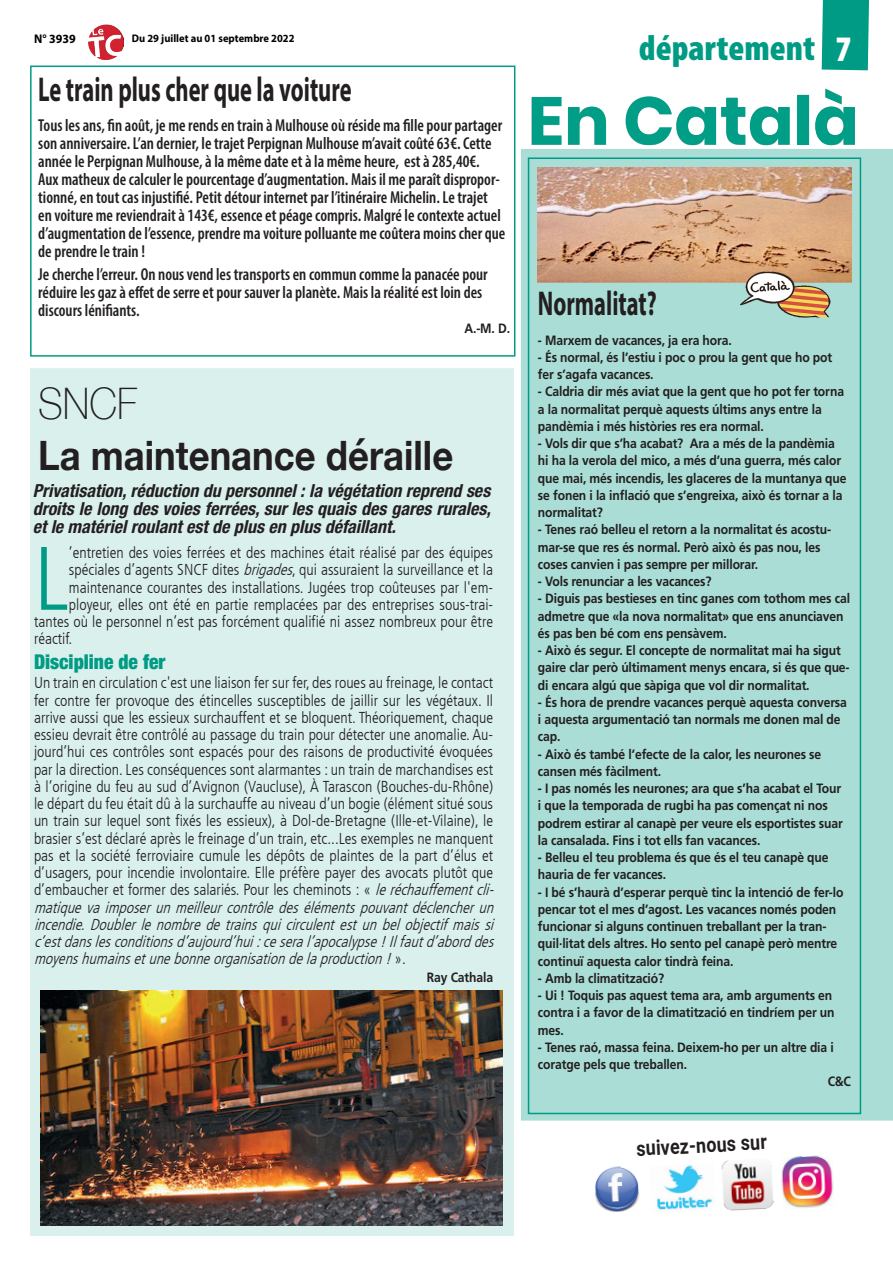
<style>
.page{position:relative;width:893px;height:1263px;background:#fff}
.page>*{position:absolute;margin:0;border:0;box-sizing:border-box;transform-origin:0 0}
._6_-_TEXTE{font:300 condensed 89.85px "Frutiger LT";color:#009b84}
.t1{font:700 67.5px "Poppins";color:#009d87}
._3_-_TITRE{font:100 43.5px "Helvetica Neue";color:#231f20;scale:.9 1}
._3_-_TITRE-2{font:700 40.5px "Helvetica Neue";color:#231f20;scale:.9 1}
.t2{font:900 condensed 36px "Myriad Pro";color:#009b84}
.t3{font:900 condensed 36px "Myriad Pro";color:#fff}
.BREVE_1_-_TITRE{font:700 34.5px "Myriad Pro";color:#231f20;scale:.65 1}
._2_-_SURTITRE{font:700 21px "Roboto";color:#231f20;scale:.85 1}
._7_-_INTERTITRE{font:900 condensed 20.4px "Helvetica Neue";color:#009b84;scale:.95 1}
._5_-_CHAPO{font:italic 700 condensed 18px/18px "Helvetica Neue LT Std";color:#231f20;text-align:justify}
.BREVE_4_-_TEXTE{font:600 condensed 17.4px/18px "Myriad Pro";color:#231f20;scale:.95 1}
._6_-_TEXTE-2{font:300 condensed 15.75px/17.2px "Frutiger LT";color:#231f20}
._8_-_SIGNATURE{font:700 13.5px/17.2px "Frutiger LT Std";letter-spacing:-.01em;color:#231f20;scale:.9 1}
.t4{font:700 12.6px "Myriad Pro";color:#000;scale:.95 1}
.t5{font:700 10.95px "Myriad Pro";color:#000;scale:.95 1}
.s1{font-style:italic}
</style>
<div class="page">
<img style="left:88px;top:24px;width:35px;height:35px">
<div style="left:30px;top:66px;width:485px;height:291px;border:2px solid #009b84"></div>
<div style="left:30px;top:368px;width:484px;height:868px;background:#d9f0ec"></div>
<div style="left:521px;top:149px;width:372px;height:971px;background:#a9ddd5"></div>
<div style="left:528px;top:157px;width:333px;height:957px;border:2px solid #009b84"></div>
<div style="left:822px;top:0;width:47px;height:70px;background:#009b84"></div>
<img style="left:538px;top:167px;width:313px;height:116px">
<div style="left:532px;top:89px;width:323px;height:56px;background:#231f20;opacity:.32"></div>
<img style="left:736px;top:256px;width:102px;height:62px">
<img style="left:595px;top:1166px;width:44px;height:46px">
<img style="left:656px;top:1165px;width:57px;height:45px">
<img style="left:721px;top:1160px;width:54px;height:51px">
<img style="left:781px;top:1155px;width:53px;height:53px">
<img style="left:41px;top:991px;width:461px;height:235px">
<p class="t4" style="left:34px;top:31px;width:45px">N° 3939</p>
<p class="t5" style="left:132px;top:32px;width:173px">Du 29 juillet au 01 septembre 2022</p>
<p class="t2" style="left:639px;top:25px;width:178px">département</p>
<p class="t3" style="left:836px;top:26px;width:17px">7</p>
<p class="BREVE_1_-_TITRE" style="left:38px;top:66px;width:484px">Le train plus cher que la voiture</p>
<p class="BREVE_4_-_TEXTE" style="left:38px;top:116px;width:493px">Tous les ans, fin août, je me rends en train à Mulhouse où réside ma fille pour partager son anniversaire. L’an dernier, le trajet Perpignan Mulhouse m’avait coûté 63€. Cette année le Perpignan Mulhouse, à la même date et à la même heure, est à 285,40€.<br>Aux matheux de calculer le pourcentage d’augmentation. Mais il me paraît dispropor&shy;tionné, en tout cas injustifié. Petit détour internet par l’itinéraire Michelin. Le trajet en voiture me reviendrait à 143€, essence et péage compris. Malgré le contexte actuel d’augmentation de l’essence, prendre ma voiture polluante me coûtera moins cher que de prendre le train !</p>
<p class="BREVE_4_-_TEXTE" style="left:38px;top:265px;width:475px">Je cherche l’erreur. On nous vend les transports en commun comme la panacée pour réduire les gaz à effet de serre et pour sauver la planète. Mais la réalité est loin des discours lénifiants.</p>
<p class="_8_-_SIGNATURE" style="left:464px;top:320px;width:52px">A.-M. D.</p>
<p class="_3_-_TITRE" style="left:38px;top:370px;width:111px">SNCF</p>
<p class="_3_-_TITRE-2" style="left:38px;top:424px;width:463px">La maintenance déraille</p>
<p class="_5_-_CHAPO" style="left:33px;top:481px;width:460px">Privatisation, réduction du personnel : la végétation reprend ses droits le long des voies ferrées, sur les quais des gares rurales, et le matériel roulant est de plus en plus défaillant.</p>
<p class="_6_-_TEXTE" style="left:34px;top:528px;width:36px">L</p>
<p class="_6_-_TEXTE-2" style="left:69px;top:544px;width:426px">’entretien des voies ferrées et des machines était réalisé par des équipes</p>
<p class="_6_-_TEXTE-2" style="left:69px;top:561px;width:426px">spéciales d’agents SNCF dites <span class="s1">brigades</span>, qui assuraient la surveillance et la</p>
<p class="_6_-_TEXTE-2" style="left:69px;top:579px;width:426px">maintenance courantes des installations. Jugées trop coûteuses par l'em-</p>
<p class="_6_-_TEXTE-2" style="left:69px;top:596px;width:426px">ployeur, elles ont été en partie remplacées par des entreprises sous-trai-</p>
<p class="_6_-_TEXTE-2" style="left:34px;top:613px;width:461px">tantes où le personnel n’est pas forcément qualifié ni assez nombreux pour être</p>
<p class="_6_-_TEXTE-2" style="left:34px;top:630px;width:40px">réactif.</p>
<p class="_7_-_INTERTITRE" style="left:34px;top:649px;width:140px">Discipline de fer</p>
<p class="_6_-_TEXTE-2" style="left:34px;top:674px;width:466px">Un train en circulation c'est une liaison fer sur fer, des roues au freinage, le contact fer contre fer provoque des étincelles susceptibles de jaillir sur les végétaux. Il arrive aussi que les essieux surchauffent et se bloquent. Théoriquement, chaque essieu devrait être contrôlé au passage du train pour détecter une anomalie. Au&shy;jourd’hui ces contrôles sont espacés pour des raisons de productivité évoquées par la direction. Les conséquences sont alarmantes : un train de marchandises est à l’origine du feu au sud d’Avignon (Vaucluse), À Tarascon (Bouches-du-Rhône) le départ du feu était dû à la surchauffe au niveau d’un bogie (élément situé sous un train sur lequel sont fixés les essieux), à Dol-de-Bretagne (Ille-et-Vilaine), le brasier s’est déclaré après le freinage d’un train, etc...Les exemples ne manquent pas et la société ferroviaire cumule les dépôts de plaintes de la part d’élus et d’usagers, pour incendie involontaire. Elle préfère payer des avocats plutôt que d’embaucher et former des salariés. Pour les cheminots : « <span class="s1">leréchauffementcli&shy;matiquevaimposerunmeilleurcontrôledesélémentspouvantdéclencherun incendie.Doublerlenombredetrainsquicirculentestunbelobjectifmaissi c’estdanslesconditionsd’aujourd’hui:ceseral’apocalypse!Ilfautd’aborddes moyenshumainsetunebonneorganisationdelaproduction!</span>» .</p>
<p class="_8_-_SIGNATURE" style="left:427px;top:968px;width:75px">Ray Cathala</p>
<p class="t1" style="left:528px;top:82px;width:333px">En Català</p>
<p class="BREVE_1_-_TITRE" style="left:538px;top:280px;width:184px">Normalitat?</p>
<p class="_8_-_SIGNATURE" style="left:538px;top:331px;width:217px">- Marxem de vacances, ja era hora.</p>
<p class="_8_-_SIGNATURE" style="left:538px;top:349px;width:329px">- És normal, és l’estiu i poc o prou la gent que ho pot fer s’agafa vacances.</p>
<p class="_8_-_SIGNATURE" style="left:538px;top:383px;width:342px">- Caldria dir més aviat que la gent que ho pot fer torna a la normalitat perquè aquests últims anys entre la pandèmia i més històries res era normal.</p>
<p class="_8_-_SIGNATURE" style="left:538px;top:435px;width:344px">- Vols dir que s’ha acabat? Ara a més de la pandèmia hi ha la verola del mico, a més d’una guerra, més calor que mai, més incendis, les glaceres de la muntanya que se fonen i la inflació que s’engreixa, això és tornar a la normalitat?</p>
<p class="_8_-_SIGNATURE" style="left:538px;top:521px;width:327px">- Tenes raó belleu el retorn a la normalitat és acostu&shy;mar-se que res és normal. Però això és pas nou, les coses canvien i pas sempre per millorar.</p>
<p class="_8_-_SIGNATURE" style="left:538px;top:573px;width:194px">- Vols renunciar a les vacances?</p>
<p class="_8_-_SIGNATURE" style="left:538px;top:590px;width:348px">- Diguis pas bestieses en tinc ganes com tothom mes cal admetre que «la nova normalitat» que ens anunciaven és pas ben bé com ens pensàvem.</p>
<p class="_8_-_SIGNATURE" style="left:538px;top:642px;width:348px">- Això és segur. El concepte de normalitat mai ha sigut gaire clar però últimament menys encara, si és que que&shy;di encara algú que sàpiga que vol dir normalitat.</p>
<p class="_8_-_SIGNATURE" style="left:538px;top:694px;width:345px">- És hora de prendre vacances perquè aquesta conversa i aquesta argumentació tan normals me donen mal de cap.</p>
<p class="_8_-_SIGNATURE" style="left:538px;top:745px;width:316px">- Això és també l’efecte de la calor, les neurones se cansen més fàcilment.</p>
<p class="_8_-_SIGNATURE" style="left:538px;top:780px;width:340px">- I pas només les neurones; ara que s’ha acabat el Tour i que la temporada de rugbi ha pas començat ni nos podrem estirar al canapè per veure els esportistes suar la cansalada. Fins i tot ells fan vacances.</p>
<p class="_8_-_SIGNATURE" style="left:538px;top:849px;width:324px">- Belleu el teu problema és que és el teu canapè que hauria de fer vacances.</p>
<p class="_8_-_SIGNATURE" style="left:538px;top:883px;width:341px">- I bé s’haurà d’esperar perquè tinc la intenció de fer-lo pencar tot el mes d’agost. Les vacances només poden funcionar si alguns continuen treballant per la tran&shy;quil·litat dels altres. Ho sento pel canapè però mentre continuï aquesta calor tindrà feina.</p>
<p class="_8_-_SIGNATURE" style="left:538px;top:970px;width:142px">- Amb la climatització?</p>
<p class="_8_-_SIGNATURE" style="left:538px;top:987px;width:331px">- Ui ! Toquis pas aquest tema ara, amb arguments en contra i a favor de la climatització en tindríem per un mes.</p>
<p class="_8_-_SIGNATURE" style="left:538px;top:1039px;width:330px">- Tenes raó, massa feina. Deixem-ho per un altre dia i coratge pels que treballen.</p>
<p class="_8_-_SIGNATURE" style="left:828px;top:1073px;width:27px">C&amp;C</p>
<p class="_2_-_SURTITRE" style="left:636px;top:1134px;width:155px;rotate:-3deg">suivez-nous sur</p>
</div>
